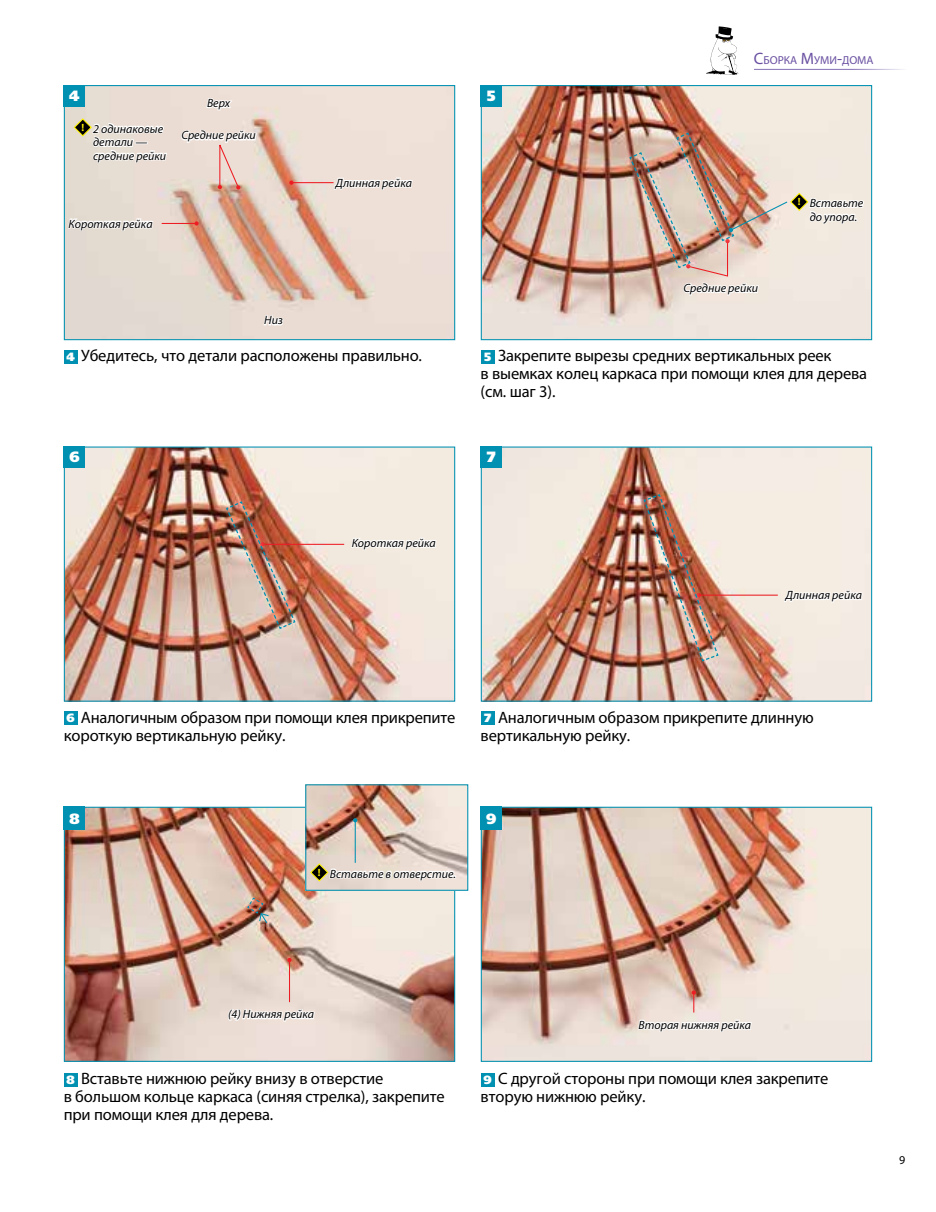
<style>
.page{position:relative;width:936px;height:1212px;background:#fff}
.page>*{position:absolute;margin:0;border:0;box-sizing:border-box;transform-origin:0 0}
.t1{font:16.5px/18px "Myriad Pro";letter-spacing:-.01em;color:#000}
.t2{font:14.85px "AG Foreigner Ultra Black C";color:#fff}
.t3{font:900 14.85px "Helvetica";color:#fff}
.t4{font:italic 12px/13.5px "Myriad Pro";color:#000}
.t5{font:12px "Myriad Pro";color:#000}
.t6{font:11.55px "Myriad Pro";color:#6950a1}
.t7{font:700 10.5px "Myriad Pro";color:#fff200}
.s1{font-size:16.5px}
.s2{font-family:"AG Foreigner Ultra Black C";font-size:12px;color:#fff}
.s3{font-family:"Helvetica";font-weight:900}
</style>
<div class="page">
<hr style="left:754px;top:69px;width:153px;height:1px;background:#8b79b8">
<svg style="left:706px;top:26px;width:32px;height:49px"></svg>
<img style="left:66px;top:87px;width:387px;height:251px">
<div style="left:64px;top:85px;width:391px;height:255px;border:1px solid #0091b2"></div>
<img style="left:482px;top:87px;width:388px;height:251px">
<div style="left:480px;top:85px;width:392px;height:255px;border:1px solid #0091b2"></div>
<div style="left:64px;top:85px;width:21px;height:21px;background:#0091b2"></div>
<div style="left:480px;top:85px;width:22px;height:21px;background:#0091b2"></div>
<div style="left:480px;top:350px;width:14px;height:14px;background:#0091b2"></div>
<div style="left:64px;top:350px;width:14px;height:14px;background:#0091b2"></div>
<img style="left:482px;top:448px;width:388px;height:252px">
<div style="left:480px;top:446px;width:392px;height:256px;border:1px solid #0091b2"></div>
<img style="left:66px;top:448px;width:387px;height:252px">
<div style="left:64px;top:446px;width:391px;height:256px;border:1px solid #0091b2"></div>
<div style="left:480px;top:446px;width:22px;height:22px;background:#0091b2"></div>
<div style="left:480px;top:711px;width:14px;height:14px;background:#0091b2"></div>
<div style="left:64px;top:711px;width:14px;height:14px;background:#0091b2"></div>
<div style="left:64px;top:446px;width:21px;height:22px;background:#0091b2"></div>
<img style="left:66px;top:809px;width:387px;height:251px">
<div style="left:64px;top:807px;width:391px;height:255px;border:1px solid #0091b2"></div>
<img style="left:307px;top:786px;width:159px;height:103px">
<div style="left:305px;top:784px;width:163px;height:107px;border:1px solid #0091b2"></div>
<div style="left:64px;top:807px;width:21px;height:21px;background:#0091b2"></div>
<div style="left:64px;top:808px;width:21px;height:21px;background:#0091b2"></div>
<div style="left:64px;top:1073px;width:14px;height:13px;background:#0091b2"></div>
<img style="left:482px;top:809px;width:388px;height:251px">
<div style="left:480px;top:807px;width:392px;height:255px;border:1px solid #0091b2"></div>
<div style="left:480px;top:807px;width:22px;height:21px;background:#0091b2"></div>
<div style="left:480px;top:808px;width:22px;height:21px;background:#0091b2"></div>
<div style="left:480px;top:1073px;width:14px;height:13px;background:#0091b2"></div>
<svg style="left:205px;top:87px;width:29px;height:26px"></svg>
<svg style="left:262px;top:314px;width:22px;height:27px"></svg>
<svg style="left:67px;top:204px;width:87px;height:41px"></svg>
<svg style="left:333px;top:167px;width:81px;height:37px"></svg>
<svg style="left:350px;top:524px;width:87px;height:40px"></svg>
<svg style="left:782px;top:579px;width:81px;height:37px"></svg>
<svg style="left:227px;top:998px;width:89px;height:37px"></svg>
<svg style="left:73px;top:117px;width:95px;height:60px"></svg>
<svg style="left:309px;top:854px;width:147px;height:40px;background:#ded6cd"></svg>
<hr style="left:162px;top:223px;width:34px;height:1px;background:#ed1d24">
<svg style="left:194px;top:221px;width:5px;height:5px"></svg>
<svg style="left:180px;top:120px;width:78px;height:70px;background:#ebd9d1"></svg>
<hr style="left:291px;top:182px;width:42px;height:1px;background:#ed1d24">
<svg style="left:289px;top:180px;width:4px;height:5px"></svg>
<hr style="left:262px;top:544px;width:82px;height:1px;background:#ed1d24">
<hr style="left:699px;top:595px;width:78px;height:1px;background:#ed1d24">
<hr style="left:289px;top:960px;width:1px;height:42px;background:#ed1d24">
<svg style="left:287px;top:958px;width:4px;height:4px"></svg>
<svg style="left:636px;top:990px;width:116px;height:56px;background:#eee2db"></svg>
<svg style="left:672px;top:128px;width:66px;height:4px"></svg>
<svg style="left:222px;top:497px;width:77px;height:136px"></svg>
<img style="left:225px;top:500px;width:71px;height:130px">
<svg style="left:639px;top:490px;width:83px;height:175px;background:#c79f90"></svg>
<img style="left:642px;top:493px;width:77px;height:169px">
<svg style="left:625px;top:148px;width:3px;height:124px"></svg>
<img style="left:628px;top:132px;width:237px;height:177px">
<svg style="left:246px;top:897px;width:24px;height:27px"></svg>
<hr style="left:355px;top:820px;width:1px;height:43px;background:#0091b2">
<svg style="left:353px;top:818px;width:4px;height:4px"></svg>
<p class="t2" style="left:69px;top:87px;width:12px">4</p>
<p class="t2" style="left:487px;top:87px;width:10px">5</p>
<p class="t4" style="left:207px;top:96px;width:25px">Верх</p>
<p class="t7" style="left:81px;top:121px;width:4px">!</p>
<p class="t4" style="left:93px;top:122px;width:74px">2 одинаковые детали — средние рейки</p>
<p class="t4" style="left:181px;top:129px;width:76px">Средние рейки</p>
<p class="t4" style="left:69px;top:217px;width:85px">Короткая рейка</p>
<p class="t4" style="left:264px;top:313px;width:20px">Низ</p>
<p class="t4" style="left:336px;top:176px;width:78px">Длинная рейка</p>
<p class="t6" style="left:754px;top:53px;width:121px"><span class="s1">С</span>борка <span class="s1">М</span>уми<span class="s1">-</span>дома</p>
<p class="t4" style="left:683px;top:281px;width:76px">Средние рейки</p>
<p class="t7" style="left:797px;top:195px;width:4px">!</p>
<p class="t4" style="left:809px;top:196px;width:55px">Вставьте до упора.</p>
<p class="t1" style="left:66px;top:346px;width:357px"><span class="s2">4</span> Убедитесь, что детали расположены правильно.</p>
<p class="t2" style="left:69px;top:449px;width:12px">6</p>
<p class="t4" style="left:352px;top:536px;width:85px">Короткая рейка</p>
<p class="t1" style="left:480px;top:346px;width:388px"><span class="s2">5</span> Закрепите вырезы средних вертикальных реек<br>в выемках колец каркаса при помощи клея для дерева (см. шаг 3).</p>
<p class="t2" style="left:487px;top:449px;width:10px">7</p>
<p class="t4" style="left:785px;top:588px;width:78px">Длинная рейка</p>
<p class="t1" style="left:64px;top:708px;width:393px"><span class="s2">6</span> Аналогичным образом при помощи клея прикрепите короткую вертикальную рейку.</p>
<p class="t1" style="left:480px;top:708px;width:334px"><span class="s2">7</span> Аналогичным образом прикрепите длинную вертикальную рейку.</p>
<p class="t2" style="left:69px;top:810px;width:12px">8<span class="s3">9</span></p>
<p class="t7" style="left:318px;top:865px;width:4px">!</p>
<p class="t4" style="left:330px;top:866px;width:128px">Вставьте в отверстие.</p>
<p class="t3" style="left:486px;top:808px;width:11px">9</p>
<p class="t4" style="left:228px;top:1007px;width:88px">(4) Нижняя рейка</p>
<p class="t1" style="left:64px;top:1069px;width:382px"><span class="s2">8</span> Вставьте нижнюю рейку внизу в отверстие<br>в большом кольце каркаса (синяя стрелка), закрепите при помощи клея для дерева.</p>
<p class="t4" style="left:638px;top:1018px;width:114px">Вторая нижняя рейка</p>
<p class="t1" style="left:480px;top:1069px;width:349px"><span class="s2">9</span> С другой стороны при помощи клея закрепите вторую нижнюю рейку.</p>
<p class="t5" style="left:899px;top:1152px;width:8px">9</p>
</div>
